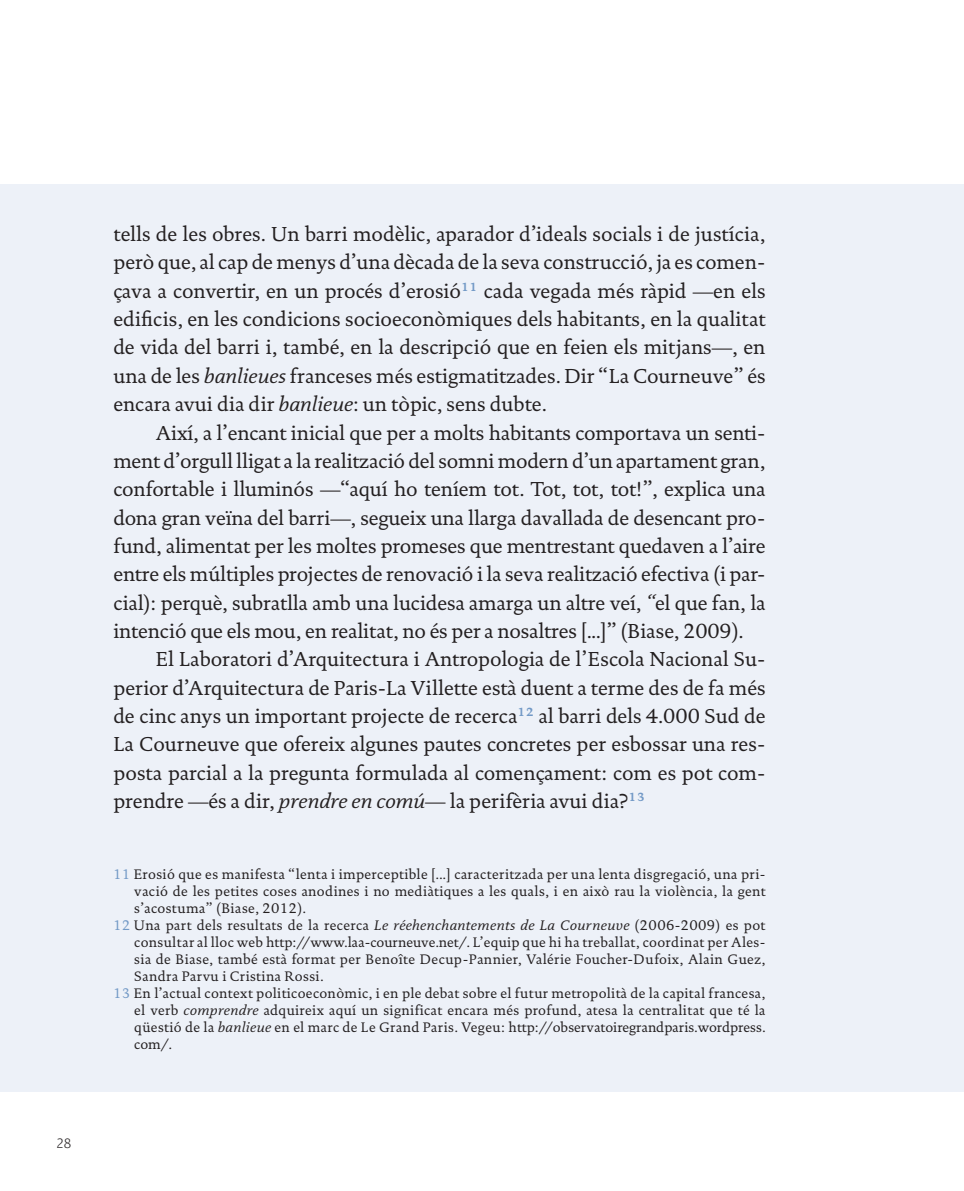
<style>
.page{position:relative;width:964px;height:1191px;background:#fff}
.page>*{position:absolute;margin:0;border:0;box-sizing:border-box;transform-origin:0 0}
.t1{font:20.4px/28.4px "DTL Documenta T";color:#231f20;text-align:justify}
.t2{font:300 14.4px "Amplitude";color:#231f20}
.t3{font:14px "DTL Documenta T";letter-spacing:.025em;color:#231f20}
.s1{font-style:italic}
.s2{color:#7299c6}
</style>
<div class="page">
<div style="left:0;top:184px;width:964px;height:907px;background:#edf1f8"></div>
<p class="t2" style="left:57px;top:1135px;width:16px">28</p>
<p class="t1" style="left:113px;top:220px;width:654px">tells de les obres. Un barri modèlic, aparador d’ideals socials i de justícia, però que, al cap de menys d’una dècada de la seva construcció, ja es comen&shy;çava a convertir, en un procés d’erosió<sup>11</sup> cada vegada més ràpid —en els edificis, en les condicions socioeconòmiques dels habitants, en la qualitat de vida del barri i, també, en la descripció que en feien els mitjans—, en una de les <span class="s1">banlieues</span> franceses més estigmatitzades. Dir “La Courneuve” és encara avui dia dir <span class="s1">banlieue</span>: un tòpic, sens dubte.</p>
<p class="t1" style="left:113px;top:418px;width:654px;text-indent:43px">Així, a l’encant inicial que per a molts habitants comportava un senti&shy;ment d’orgull lligat a la realització del somni modern d’un apartament gran, confortable i lluminós —“aquí ho teníem tot. Tot, tot, tot!”, explica una dona gran veïna del barri—, segueix una llarga davallada de desencant pro&shy;fund, alimentat per les moltes promeses que mentrestant quedaven a l’aire entre els múltiples projectes de renovació i la seva realització efectiva (i par&shy;cial): perquè, subratlla amb una lucidesa amarga un altre veí, <span class="s1">“</span>el que fan, la intenció que els mou, en realitat, no és per a nosaltres [...]” (Biase, 2009).</p>
<p class="t1" style="left:113px;top:645px;width:653px;text-indent:43px">El Laboratori d’Arquitectura i Antropologia de l’Escola Nacional Su&shy;perior d’Arquitectura de Paris-La Villette està duent a terme des de fa més de cinc anys un important projecte de recerca<sup>12</sup> al barri dels 4.000 Sud de La Courneuve que ofereix algunes pautes concretes per esbossar una res&shy;posta parcial a la pregunta formulada al començament: com es pot com&shy;prendre —és a dir, <span class="s1">prendre en comú</span>— la perifèria avui dia?<sup>13</sup></p>
<p class="t3" style="left:113px;top:866px;width:653px"><span class="s2">11</span> Erosió que es manifesta “lenta i imperceptible [...] caracteritzada per una lenta disgregació, una pri-</p>
<p class="t3" style="left:134px;top:883px;width:633px">vació de les petites coses anodines i no mediàtiques a les quals, i en això rau la violència, la gent</p>
<p class="t3" style="left:134px;top:900px;width:173px">s’acostuma” (Biase, 2012).</p>
<p class="t3" style="left:113px;top:917px;width:653px"><span class="s2">12</span> Una part dels resultats de la recerca <span class="s1">Le réehenchantements de La Courneuve</span> (2006-2009) es pot</p>
<p class="t3" style="left:134px;top:934px;width:633px">consultar al lloc web http://www.laa-courneuve.net/. L’equip que hi ha treballat, coordinat per Ales-</p>
<p class="t3" style="left:134px;top:951px;width:633px">sia de Biase, també està format per Benoîte Decup-Pannier, Valérie Foucher-Dufoix, Alain Guez,</p>
<p class="t3" style="left:134px;top:968px;width:191px">Sandra Parvu i Cristina Rossi.</p>
<p class="t3" style="left:113px;top:985px;width:653px"><span class="s2">13</span> En l’actual context politicoeconòmic, i en ple debat sobre el futur metropolità de la capital francesa,</p>
<p class="t3" style="left:134px;top:1002px;width:633px">el verb <span class="s1">comprendre</span> adquireix aquí un significat encara més profund, atesa la centralitat que té la</p>
<p class="t3" style="left:134px;top:1019px;width:633px">qüestió de la <span class="s1">banlieue</span> en el marc de Le Grand Paris. Vegeu: http://observatoiregrandparis.wordpress.</p>
<p class="t3" style="left:134px;top:1036px;width:39px">com/.</p>
</div>
